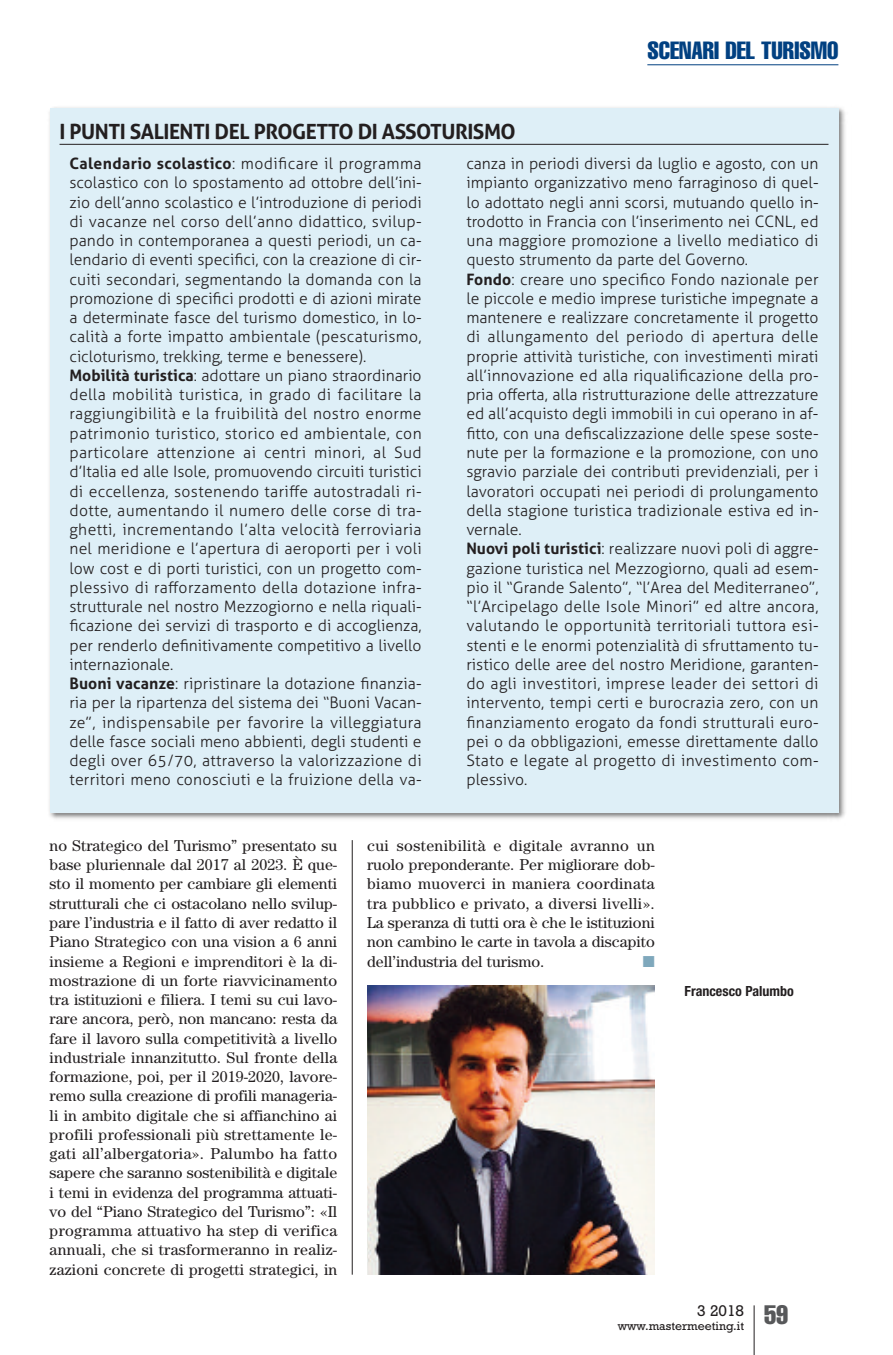
<style>
.page{position:relative;width:893px;height:1355px;background:#fff}
.page>*{position:absolute;margin:0;border:0;box-sizing:border-box;transform-origin:0 0}
.t1{font:extra-condensed 24.5px "Helvetica";color:#014081}
.t2{font:700 21px "Aller";letter-spacing:-.025em;color:#231f20}
.t3{font:300 15.75px/19.2px "Aller";letter-spacing:.005em;color:#231f20}
.t4{font:15.75px/19.2px "Century";letter-spacing:.005em;color:#231f20;text-align:justify}
.t5{font:15.75px "Rockwell";color:#231f20}
.t6{font:15.75px "Zapf Dingbats ITC";color:#7fa8bc}
.t7{font:700 condensed 14px "Helvetica Neue";color:#231f20}
.t8{font:12.25px "Rockwell";color:#231f20}
.s1{font-weight:700}
</style>
<div class="page">
<hr style="left:754px;top:1305px;width:1px;height:49px;background:#231f20">
<hr style="left:647px;top:64px;width:191px;height:1px;background:#014081">
<img style="left:49px;top:107px;width:796px;height:712px">
<div style="left:50px;top:108px;width:788px;height:704px;background:#deeff7"></div>
<hr style="left:60px;top:144px;width:768px;height:1px;background:#231f20">
<hr style="left:352px;top:840px;width:1px;height:434px;background:#231f20">
<img style="left:367px;top:985px;width:288px;height:289px">
<h1 class="t1" style="left:647px;top:42px;width:193px">SCENARI DEL TURISMO</h1>
<h2 class="t2" style="left:60px;top:118px;width:458px">I PUNTI SALIENTI DEL PROGETTO DI ASSOTURISMO</h2>
<p class="t3" style="left:69px;top:154px;width:354px"><span class="s1">Calendario scolastico</span>: modificare il programma scolastico con lo spostamento ad ottobre dell’ini&shy;zio dell’anno scolastico e l’introduzione di periodi di vacanze nel corso dell’anno didattico, svilup&shy;pando in contemporanea a questi periodi, un ca&shy;lendario di eventi specifici, con la creazione di cir&shy;cuiti secondari, segmentando la domanda con la promozione di specifici prodotti e di azioni mirate a determinate fasce del turismo domestico, in lo&shy;calità a forte impatto ambientale (pescaturismo, cicloturismo, trekking, terme e benessere).<br><span class="s1">Mobilità turistica</span>: adottare un piano straordinario della mobilità turistica, in grado di facilitare la raggiungibilità e la fruibilità del nostro enorme patrimonio turistico, storico ed ambientale, con particolare attenzione ai centri minori, al Sud d’Italia ed alle Isole, promuovendo circuiti turistici di eccellenza, sostenendo tariffe autostradali ri&shy;dotte, aumentando il numero delle corse di tra&shy;ghetti, incrementando l’alta velocità ferroviaria nel meridione e l’apertura di aeroporti per i voli low cost e di porti turistici, con un progetto com&shy;plessivo di rafforzamento della dotazione infra&shy;strutturale nel nostro Mezzogiorno e nella riquali&shy;ficazione dei servizi di trasporto e di accoglienza, per renderlo definitivamente competitivo a livello internazionale.<br><span class="s1">Buoni vacanze</span>: ripristinare la dotazione finanzia&shy;ria per la ripartenza del sistema dei “Buoni Vacan&shy;ze”, indispensabile per favorire la villeggiatura delle fasce sociali meno abbienti, degli studenti e degli over 65/70, attraverso la valorizzazione di territori meno conosciuti e la fruizione della va-</p>
<p class="t3" style="left:466px;top:154px;width:354px">canza in periodi diversi da luglio e agosto, con un impianto organizzativo meno farraginoso di quel&shy;lo adottato negli anni scorsi, mutuando quello in&shy;trodotto in Francia con l’inserimento nei CCNL, ed una maggiore promozione a livello mediatico di questo strumento da parte del Governo.<br><span class="s1">Fondo</span>: creare uno specifico Fondo nazionale per le piccole e medio imprese turistiche impegnate a mantenere e realizzare concretamente il progetto di allungamento del periodo di apertura delle proprie attività turistiche, con investimenti mirati all’innovazione ed alla riqualificazione della pro&shy;pria offerta, alla ristrutturazione delle attrezzature ed all’acquisto degli immobili in cui operano in af&shy;fitto, con una defiscalizzazione delle spese soste&shy;nute per la formazione e la promozione, con uno sgravio parziale dei contributi previdenziali, per i lavoratori occupati nei periodi di prolungamento della stagione turistica tradizionale estiva ed in&shy;vernale.<br><span class="s1">Nuovi poli turistici</span>: realizzare nuovi poli di aggre&shy;gazione turistica nel Mezzogiorno, quali ad esem&shy;pio il “Grande Salento”, “l’Area del Mediterraneo”, “l’Arcipelago delle Isole Minori” ed altre ancora, valutando le opportunità territoriali tuttora esi&shy;stenti e le enormi potenzialità di sfruttamento tu&shy;ristico delle aree del nostro Meridione, garanten&shy;do agli investitori, imprese leader dei settori di intervento, tempi certi e burocrazia zero, con un finanziamento erogato da fondi strutturali euro&shy;pei o da obbligazioni, emesse direttamente dallo Stato e legate al progetto di investimento com&shy;plessivo.</p>
<p class="t4" style="left:50px;top:837px;width:289px">no Strategico del Turismo” presentato su base pluriennale dal 2017 al 2023. È que&shy;sto il momento per cambiare gli elementi strutturali che ci ostacolano nello svilup&shy;pare l’industria e il fatto di aver redatto il Piano Strategico con una vision a 6 anni insieme a Regioni e imprenditori è la di&shy;mostrazione di un forte riavvicinamento tra istituzioni e filiera. I temi su cui lavo&shy;rare ancora, però, non mancano: resta da fare il lavoro sulla competitività a livello industriale innanzitutto. Sul fronte della formazione, poi, per il 2019-2020, lavore&shy;remo sulla creazione di profili manageria&shy;li in ambito digitale che si affianchino ai profili professionali più strettamente le&shy;gati all’albergatoria». Palumbo ha fatto sapere che saranno sostenibilità e digitale i temi in evidenza del programma attuati&shy;vo del “Piano Strategico del Turismo”: «Il programma attuativo ha step di verifica annuali, che si trasformeranno in realiz&shy;zazioni concrete di progetti strategici, in</p>
<p class="t4" style="left:367px;top:837px;width:289px">cui sostenibilità e digitale avranno un ruolo preponderante. Per migliorare dob&shy;biamo muoverci in maniera coordinata tra pubblico e privato, a diversi livelli».<br>La speranza di tutti ora è che le istituzioni non cambino le carte in tavola a discapito dell’industria del turismo.</p>
<p class="t6" style="left:643px;top:951px;width:13px">■</p>
<p class="t7" style="left:685px;top:985px;width:111px">Francesco Palumbo</p>
<p class="t8" style="left:618px;top:1321px;width:172px">www.mastermeeting.it <sup>59</sup></p>
<p class="t5" style="left:697px;top:1305px;width:49px">3 2018</p>
</div>
